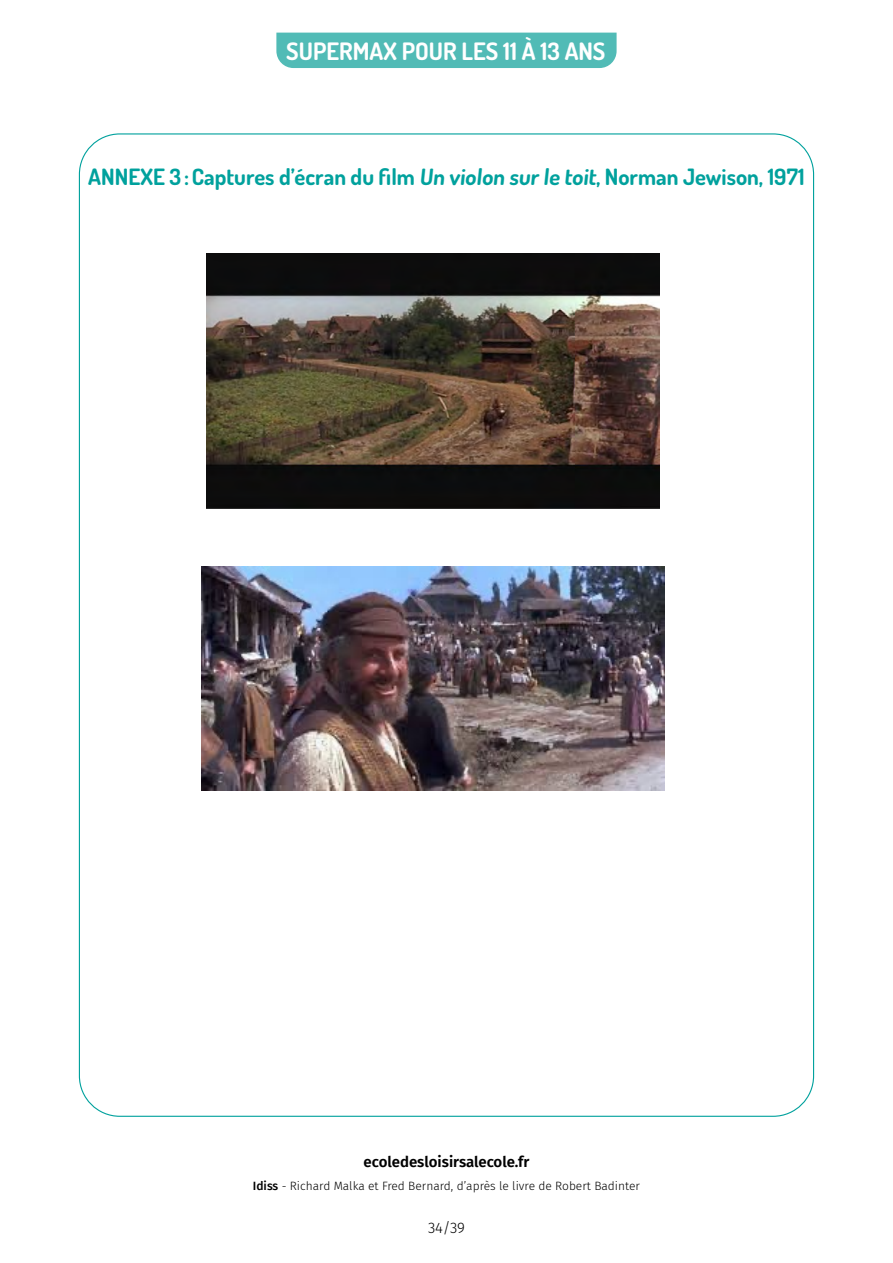
<style>
.page{position:relative;width:893px;height:1263px;background:#fff}
.page>*{position:absolute;margin:0;border:0;box-sizing:border-box;transform-origin:0 0}
.t1{font:700 24px "Dosis";color:#fff}
.t2{font:700 22.5px "Dosis";color:#00a19d}
.t3{font:600 15px "Fira Sans";color:#000}
.t4{font:300 15px "Fira Sans";color:#000}
.t5{font:300 12px "Fira Sans";color:#000}
.s1{font-weight:500}
</style>
<div class="page">
<div style="left:276px;top:33px;width:341px;height:35px;background:#51bbb6"></div>
<img style="left:206px;top:253px;width:453px;height:255px">
<img style="left:201px;top:566px;width:463px;height:225px">
<p class="t1" style="left:286px;top:35px;width:321px">SUPERMAX POUR LES 11 À 13 ANS</p>
<p class="t2" style="left:88px;top:162px;width:718px">ANNEXE 3:Captures d’écran du film Un violon sur le toit, Norman Jewison, 1971</p>
<p class="t3" style="left:364px;top:1149px;width:167px">ecoledesloisirsalecole.fr</p>
<p class="t5" style="left:253px;top:1177px;width:389px"><span class="s1">Idiss</span> - Richard Malka et Fred Bernard, d’après le livre de Robert Badinter</p>
<p class="t4" style="left:428px;top:1217px;width:38px">34/39</p>
</div>
